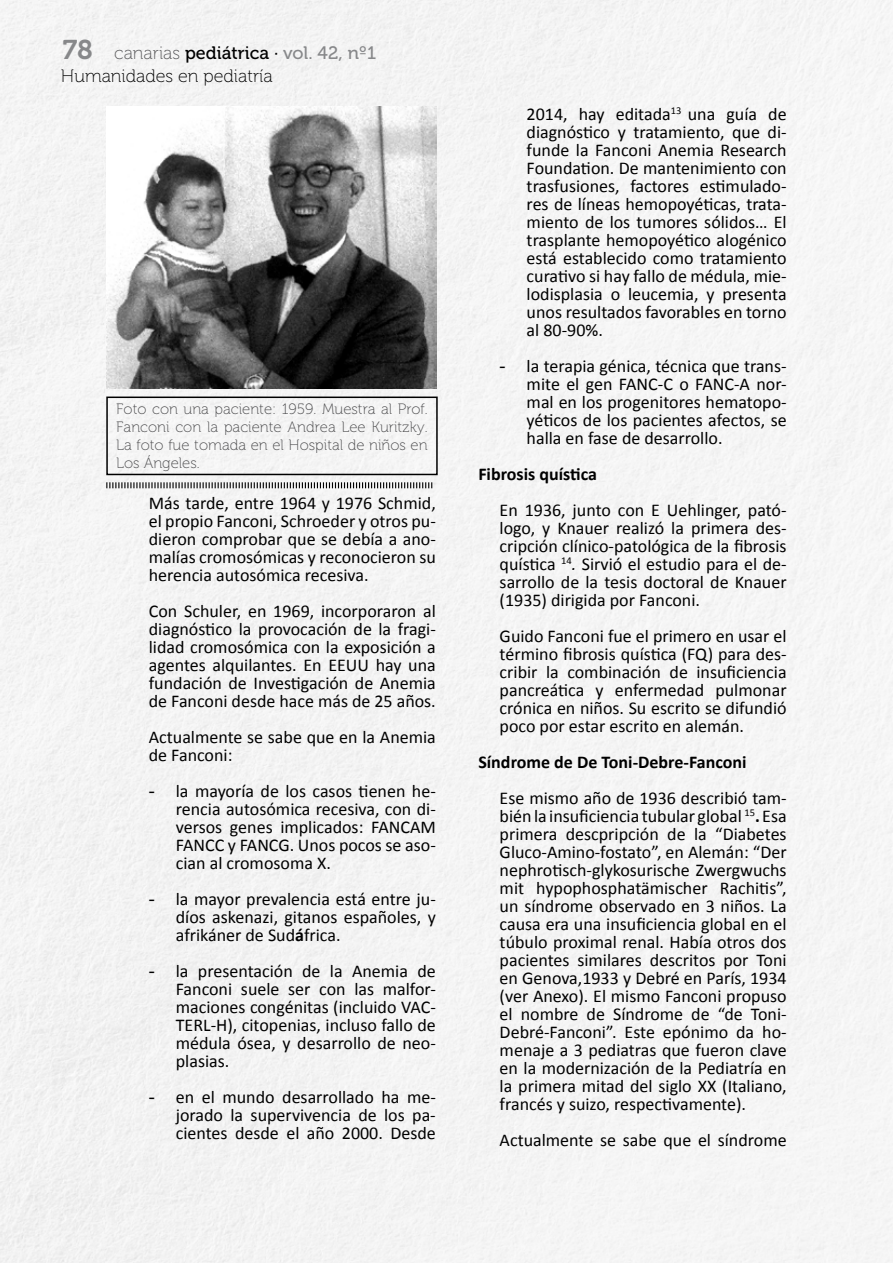
<style>
.page{position:relative;width:893px;height:1263px;background:#f4f4f4}
.page>*{position:absolute;margin:0;border:0;box-sizing:border-box;transform-origin:0 0}
.t1{font:18px/18px "Calibri";color:#000;text-align:justify}
.t2{font:700 18px "Calibri";color:#000}
.t3{font:18px "Museo 500";color:#000}
.t4{font:18px "Museo 100";color:#000}
.t5{font:15px/18px "Museo 100";color:#4b4b4d;text-align:justify}
.s1{font-family:"Museo 700";font-size:27px;color:#87888a}
.s2{font-family:"Museo 100";color:#58585a}
.s3{color:#87888a}
.s4{font-family:"Arial"}
.s5{font-weight:700}
.s6{font-style:italic}
</style>
<div class="page">
<img style="left:106px;top:106px;width:330px;height:282px">
<div style="left:106px;top:396px;width:332px;height:79px;border:2px solid #000"></div>
<svg style="left:106px;top:482px;width:326px;height:6px"></svg>
<p class="t3" style="left:63px;top:42px;width:315px"><span class="s1">78</span> <span class="s2">canarias</span> pediátrica · <span class="s3">vol. 42, nº1</span></p>
<p class="t4" style="left:61px;top:66px;width:213px">Humanidades en pediatría</p>
<p class="t5" style="left:116px;top:400px;width:313px">Foto con una paciente: 1959. Muestra al Prof.<br>Fanconi con la paciente Andrea Lee Kuritzky.<br>La foto fue tomada en el Hospital de niños en Los Ángeles.</p>
<p class="t1" style="left:149px;top:493px;width:289px">Más tarde, entre 1964 y 1976 Schmid, el propio Fanconi, Schroeder y otros pu&shy;dieron comprobar que se debía a ano&shy;malías cromosómicas y reconocieron su herencia autosómica recesiva.</p>
<p class="t1" style="left:149px;top:601px;width:289px">Con Schuler, en 1969, incorporaron al diagnóstico la provocación de la fragi&shy;lidad cromosómica con la exposición a agentes alquilantes. En EEUU hay una fundación de Investigación de Anemia de Fanconi desde hace más de 25 años.</p>
<p class="t1" style="left:149px;top:727px;width:289px">Actualmente se sabe que en la Anemia de Fanconi:</p>
<p class="t1" style="left:176px;top:781px;width:262px;text-indent:-27px"><span class="s4">-</span> la mayoría de los casos tienen he&shy;rencia autosómica recesiva, con di&shy;versos genes implicados: FANCAM FANCC y FANCG. Unos pocos se aso&shy;cian al cromosoma X.</p>
<p class="t1" style="left:176px;top:889px;width:262px;text-indent:-27px"><span class="s4">-</span> la mayor prevalencia está entre ju&shy;díos askenazi, gitanos españoles, y afrikáner de Sud<span class="s5">á</span>frica.</p>
<p class="t1" style="left:176px;top:961px;width:262px;text-indent:-27px"><span class="s4">-</span> la presentación de la Anemia de Fanconi suele ser con las malfor&shy;maciones congénitas (incluido VAC-TERL-H), citopenias, incluso fallo de médula ósea, y desarrollo de neo&shy;plasias.</p>
<p class="t1" style="left:176px;top:1087px;width:262px;text-indent:-27px"><span class="s4">-</span> en el mundo desarrollado ha me&shy;jorado la supervivencia de los pa&shy;cientes desde el año 2000. Desde</p>
<p class="t1" style="left:527px;top:104px;width:262px">2014, hay editada<sup>13</sup> una guía de diagnóstico y tratamiento, que di&shy;funde la Fanconi Anemia Research Foundation. De mantenimiento con trasfusiones, factores estimulado&shy;res de líneas hemopoyéticas, trata&shy;miento de los tumores sólidos… El trasplante hemopoyético alogénico está establecido como tratamiento curativo si hay fallo de médula, mie&shy;lodisplasia o leucemia, y presenta unos resultados favorables en torno al 80-90%.</p>
<p class="t1" style="left:527px;top:356px;width:262px;text-indent:-27px"><span class="s4">-</span> la terapia génica, técnica que trans&shy;mite el gen FANC-C o FANC-A nor&shy;mal en los progenitores hematopo&shy;yéticos de los pacientes afectos, se halla en fase de desarrollo.</p>
<p class="t2" style="left:478px;top:463px;width:120px">Fibrosis quística</p>
<p class="t1" style="left:500px;top:500px;width:289px">En 1936, junto con E Uehlinger, pató&shy;logo, y Knauer realizó la primera des&shy;cripción clínico-patológica de la fibrosis quística <sup>14</sup><span class="s6">.</span> Sirvió el estudio para el de&shy;sarrollo de la tesis doctoral de Knauer (1935) dirigida por Fanconi.</p>
<p class="t1" style="left:500px;top:626px;width:288px">Guido Fanconi fue el primero en usar el término fibrosis quística (FQ) para des&shy;cribir la combinación de insuficiencia pancreática y enfermedad pulmonar crónica en niños. Su escrito se difundió poco por estar escrito en alemán.</p>
<p class="t2" style="left:478px;top:751px;width:270px">Síndrome de De Toni-Debre-Fanconi</p>
<p class="t1" style="left:500px;top:788px;width:289px">Ese mismo año de 1936 describió tam&shy;bién la insuficiencia tubular global <sup>15</sup><span class="s5">.</span> Esa primera descpripción de la “Diabetes Gluco-Amino-fostato”, en Alemán: “Der nephrotisch-glykosurische Zwergwuchs mit hypophosphatämischer Rachitis”, un síndrome observado en 3 niños. La causa era una insuficiencia global en el túbulo proximal renal. Había otros dos pacientes similares descritos por Toni en Genova,1933 y Debré en París, 1934 (ver Anexo). El mismo Fanconi propuso el nombre de Síndrome de “de Toni-Debré-Fanconi”. Este epónimo da ho&shy;menaje a 3 pediatras que fueron clave en la modernización de la Pediatría en la primera mitad del siglo XX (Italiano, francés y suizo, respectivamente).</p>
<p class="t1" style="left:500px;top:1130px;width:289px">Actualmente se sabe que el síndrome</p>
</div>
